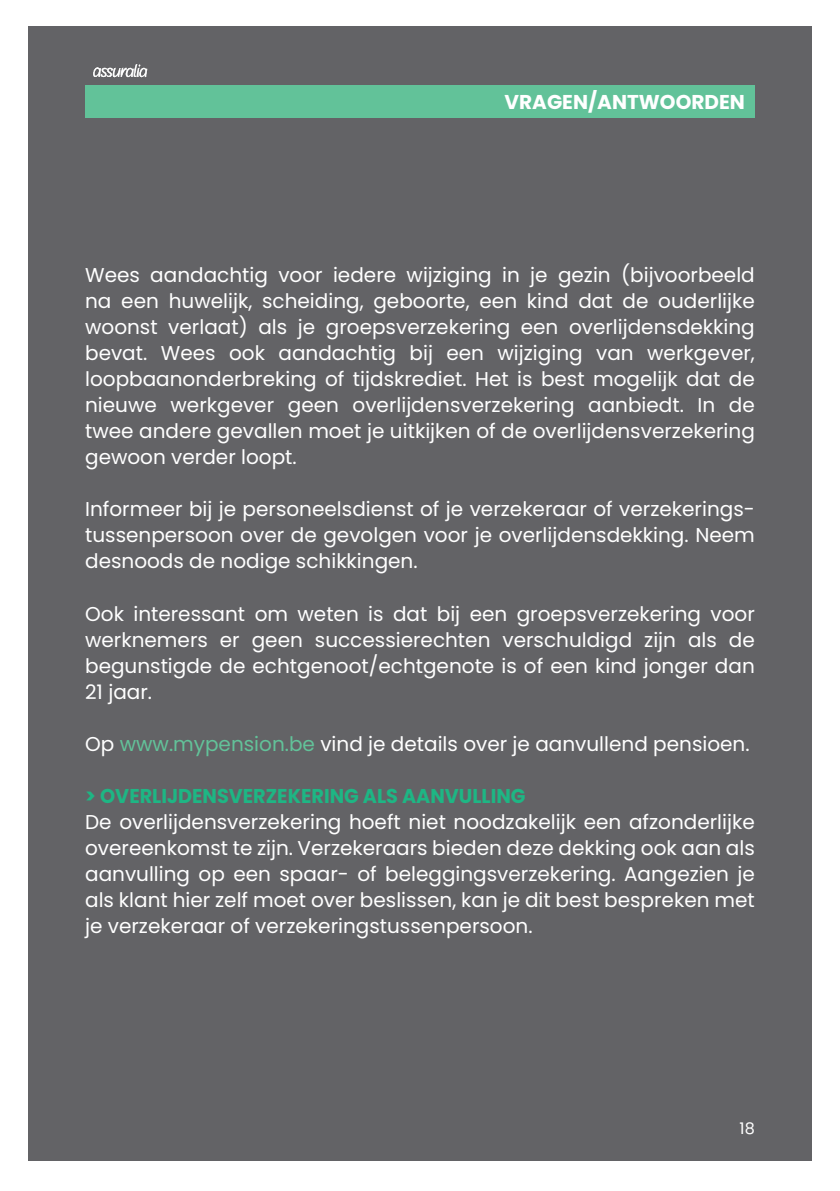
<style>
.page{position:relative;width:840px;height:1191px;background:#fff}
.page>*{position:absolute;margin:0;border:0;box-sizing:border-box;transform-origin:0 0}
._00_-_Texte_blanc{font:20px/26px "Poppins";color:#fff;text-align:justify}
._00_-_Texte_blanc-2{font:700 20px "Poppins";color:#1eb684}
._00_-_Section{font:700 20px "Poppins";color:#fff}
.t1{font:16px "Poppins";color:#fff}
.s1{color:#62c299}
</style>
<div class="page">
<div style="left:28px;top:27px;width:783px;height:1134px;background:#636366"></div>
<div style="left:85px;top:85px;width:669px;height:33px;background:#62c299"></div>
<img style="left:93px;top:64px;width:55px;height:14px">
<p class="_00_-_Section" style="left:504px;top:91px;width:242px">VRAGEN/ANTWOORDEN</p>
<p class="_00_-_Texte_blanc" style="left:85px;top:262px;width:671px">Wees aandachtig voor iedere wijziging in je gezin (bijvoorbeeld na een huwelijk, scheiding, geboorte, een kind dat de ouderlijke woonst verlaat) als je groepsverzekering een overlijdensdekking bevat. Wees ook aandachtig bij een wijziging van werkgever, loopbaanonderbreking of tijdskrediet. Het is best mogelijk dat de nieuwe werkgever geen overlijdensverzekering aanbiedt. In de twee andere gevallen moet je uitkijken of de overlijdensverzekering gewoon verder loopt.</p>
<p class="_00_-_Texte_blanc" style="left:85px;top:496px;width:670px">Informeer bij je personeelsdienst of je verzekeraar of verzekerings&shy;tussenpersoon over de gevolgen voor je overlijdensdekking. Neem desnoods de nodige schikkingen.</p>
<p class="_00_-_Texte_blanc" style="left:85px;top:600px;width:671px">Ook interessant om weten is dat bij een groepsverzekering voor werknemers er geen successierechten verschuldigd zijn als de begunstigde de echtgenoot/echtgenote is of een kind jonger dan 21 jaar.</p>
<p class="_00_-_Texte_blanc" style="left:85px;top:730px;width:665px">Op <span class="s1">www.mypension.be</span> vind je details over je aanvullend pensioen.</p>
<p class="_00_-_Texte_blanc-2" style="left:85px;top:784px;width:441px">&gt; OVERLIJDENSVERZEKERING ALS AANVULLING</p>
<p class="_00_-_Texte_blanc" style="left:85px;top:808px;width:670px">De overlijdensverzekering hoeft niet noodzakelijk een afzonderlijke overeenkomst te zijn. Verzekeraars bieden deze dekking ook aan als aanvulling op een spaar- of beleggingsverzekering. Aangezien je als klant hier zelf moet over beslissen, kan je dit best bespreken met je verzekeraar of verzekeringstussenpersoon.</p>
<p class="t1" style="left:739px;top:1119px;width:17px">18</p>
</div>
